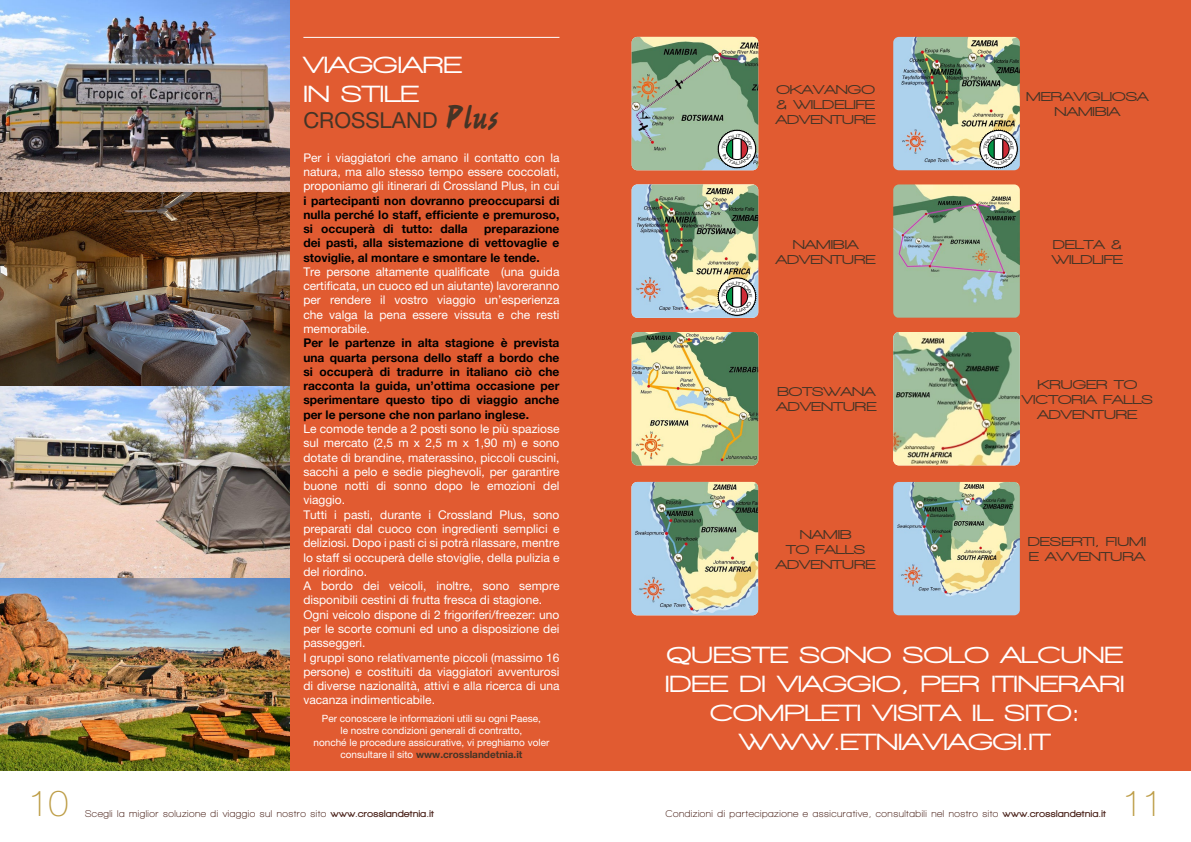
<style>
.page{position:relative;width:1191px;height:842px;background:#fff}
.page>*{position:absolute;margin:0;border:0;box-sizing:border-box;transform-origin:0 0}
.t1{font:100 36px "Helvetica Neue LT Pro";color:#bd9d46}
.t2{font:900 24px/28.8px "Walkway Expand";color:#fff}
.t3{font:22px "Helvetica Neue LT Pro";color:#453426}
.t4{font:900 13.2px/15px "Walkway Expand";color:#453426;text-align:center}
.t5{font:12px/14.3px "Helvetica Neue LT Pro";color:#fff;text-align:justify}
.t6{font:700 12px/14.3px "Helvetica Neue LT Pro";color:#000;text-align:justify}
.t7{font:10px/12px "Helvetica Neue LT Pro";color:#fff;text-align:center}
.t8{font:700 10px "Walkway";letter-spacing:.05em;color:#4a221a}
.s1{font-family:"M Ashley Script";font-size:34.8px}
.s2{font-weight:700;color:#453426}
.s3{font-weight:900}
</style>
<div class="page">
<div style="left:0;top:0;width:604px;height:771px;background:#e15b31"></div>
<div style="left:587px;top:0;width:604px;height:771px;background:#e15b31"></div>
<img style="left:0;top:0;width:290px;height:771px">
<hr style="left:303px;top:37px;width:256px;height:1px;background:#fff">
<img style="left:631px;top:37px;width:127px;height:133px">
<img style="left:631px;top:332px;width:127px;height:133px">
<img style="left:893px;top:37px;width:126px;height:133px">
<img style="left:893px;top:184px;width:126px;height:134px">
<img style="left:631px;top:184px;width:127px;height:134px">
<img style="left:893px;top:332px;width:126px;height:133px">
<img style="left:631px;top:482px;width:127px;height:133px">
<img style="left:893px;top:482px;width:126px;height:133px">
<svg style="left:717px;top:130px;width:39px;height:38px"></svg>
<svg style="left:979px;top:130px;width:39px;height:38px"></svg>
<svg style="left:717px;top:277px;width:39px;height:39px;background:#bbbeb9"></svg>
<h1 class="t1" style="left:28px;top:782px;width:42px">10</h1>
<h2 class="t2" style="left:303px;top:51px;width:160px">VIAGGIARE<br>IN STILE</h2>
<h3 class="t3" style="left:303px;top:107px;width:196px">CROSSLAND <span class="s1">Plus</span></h3>
<p class="t5" style="left:303px;top:150px;width:257px">Per i viaggiatori che amano il contatto con la natura, ma allo stesso tempo essere coccolati, proponiamo gli itinerari di Crossland Plus, in cui</p>
<p class="t6" style="left:303px;top:193px;width:257px">i partecipanti non dovranno preoccuparsi di nulla perché lo staff, efficiente e premuroso, si occuperà di tutto: dalla</p>
<p class="t6" style="left:303px;top:221px;width:257px;text-indent:181px">preparazione dei pasti, alla sistemazione di vettovaglie e stoviglie, al montare e smontare le tende.</p>
<p class="t5" style="left:303px;top:264px;width:257px">Tre persone altamente qualificate (una guida certificata, un cuoco ed un aiutante) lavoreranno per rendere il vostro viaggio un’esperienza che valga la pena essere vissuta e che resti memorabile.</p>
<p class="t6" style="left:303px;top:336px;width:257px">Per le partenze in alta stagione è prevista una quarta persona dello staff a bordo che si occuperà di tradurre in italiano ciò che racconta la guida, un’ottima occasione per sperimentare questo tipo di viaggio anche per le persone che non parlano inglese.</p>
<p class="t5" style="left:303px;top:421px;width:257px;text-align:left">Le comode tende a 2 posti sono le più spaziose sul mercato (2,5 m x 2,5 m x 1,90 m) e sono dotate di brandine, materassino, piccoli cuscini, sacchi a pelo e sedie pieghevoli, per garantire buone notti di sonno dopo le emozioni del viaggio.<br>Tutti i pasti, durante i Crossland Plus, sono preparati dal cuoco con ingredienti semplici e deliziosi. Dopo i pasti ci si potrà rilassare, mentre lo staff si occuperà delle stoviglie, della pulizia e del riordino.<br>A bordo dei veicoli, inoltre, sono sempre disponibili cestini di frutta fresca di stagione.<br>Ogni veicolo dispone di 2 frigoriferi/freezer: uno per le scorte comuni ed uno a disposizione dei passeggeri.<br>I gruppi sono relativamente piccoli (massimo 16 persone) e costituiti da viaggiatori avventurosi di diverse nazionalità, attivi e alla ricerca di una vacanza indimenticabile.</p>
<p class="t7" style="left:313px;top:712px;width:237px">Per conoscere le informazioni utili su ogni Paese,<br>le nostre condizioni generali di contratto,<br>nonché le procedure assicurative, vi preghiamo voler consultare il sito <span class="s2">www.crosslandetnia.it</span></p>
<p class="t8" style="left:85px;top:808px;width:350px">Scegli la miglior soluzione di viaggio sul nostro sito <span class="s3">www.crosslandetnia.it</span></p>
<p class="t4" style="left:775px;top:82px;width:101px;text-align:justify">OKAVANGO &amp; WILDELIFE ADVENTURE</p>
<p class="t4" style="left:775px;top:237px;width:101px">NAMIBIA<br>ADVENTURE</p>
<p class="t4" style="left:1026px;top:89px;width:124px">MERAVIGLIOSA<br>NAMIBIA</p>
<p class="t4" style="left:1051px;top:237px;width:73px;text-align:left">DELTA &amp;<br>WILDLIFE</p>
<p class="t4" style="left:776px;top:384px;width:101px;text-align:left">BOTSWANA<br>ADVENTURE</p>
<p class="t4" style="left:1022px;top:377px;width:132px">KRUGER TO<br>VICTORIA FALLS<br>ADVENTURE</p>
<p class="t4" style="left:775px;top:527px;width:101px">NAMIB<br>TO FALLS<br>ADVENTURE</p>
<p class="t4" style="left:1027px;top:534px;width:120px;text-align:left">DESERTI, FIUMI<br>E AVVENTURA</p>
<h2 class="t2" style="left:665px;top:641px;width:461px;text-align:center">QUESTE SONO SOLO ALCUNE<br>IDEE DI VIAGGIO, PER ITINERARI<br>COMPLETI VISITA IL SITO:<br>WWW.ETNIAVIAGGI.IT</h2>
<p class="t8" style="left:665px;top:808px;width:442px">Condizioni di partecipazione e assicurative, consultabili nel nostro sito <span class="s3">www.crosslandetnia.it</span></p>
<h1 class="t1" style="left:1122px;top:782px;width:42px">11</h1>
</div>
